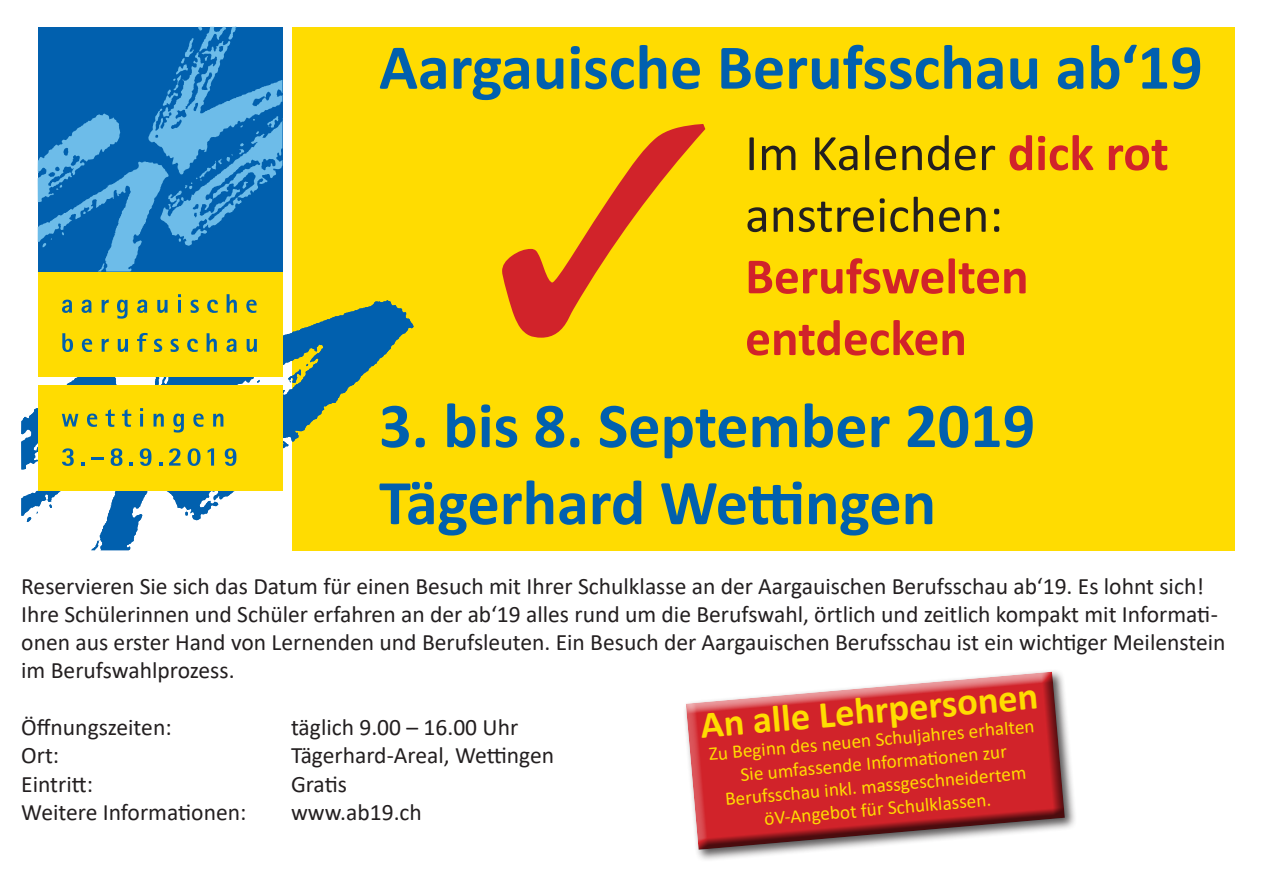
<style>
.page{position:relative;width:1263px;height:893px;background:#fff}
.page>*{position:absolute;margin:0;border:0;box-sizing:border-box;transform-origin:0 0}
.t1{font:700 64.2px "Calibri";color:#0160ae}
.t2{font:51.45px "Calibri";color:#231f20}
.t3{font:700 51.45px "Calibri";color:#d1232a}
.t4{font:700 38.55px "Calibri";color:#ffdc01}
.t5{font:23.55px/28.2px "Calibri";color:#231f20}
.t6{font:19.2px/23.1px "Calibri";color:#ffdc01;text-align:center}
.s1{font-weight:700;color:#d1232a}
</style>
<div class="page">
<div style="left:293px;top:27px;width:942px;height:523px;background:#ffdc01"></div>
<svg style="left:21px;top:266px;width:393px;height:284px"></svg>
<div style="left:38px;top:272px;width:244px;height:105px;background:#ffdc01"></div>
<div style="left:38px;top:385px;width:244px;height:106px;background:#ffdc01"></div>
<svg style="left:38px;top:27px;width:244px;height:245px;background:#1f79be"></svg>
<svg style="left:62px;top:300px;width:10px;height:13px"></svg>
<svg style="left:81px;top:300px;width:10px;height:13px"></svg>
<svg style="left:102px;top:300px;width:7px;height:13px"></svg>
<svg style="left:117px;top:300px;width:11px;height:19px"></svg>
<svg style="left:137px;top:300px;width:10px;height:13px"></svg>
<svg style="left:157px;top:300px;width:11px;height:13px"></svg>
<svg style="left:178px;top:294px;width:3px;height:19px"></svg>
<svg style="left:62px;top:333px;width:11px;height:19px"></svg>
<svg style="left:82px;top:339px;width:10px;height:13px"></svg>
<svg style="left:102px;top:339px;width:7px;height:13px"></svg>
<svg style="left:118px;top:339px;width:10px;height:13px"></svg>
<svg style="left:137px;top:333px;width:11px;height:19px"></svg>
<svg style="left:154px;top:339px;width:8px;height:13px"></svg>
<svg style="left:171px;top:339px;width:8px;height:13px"></svg>
<svg style="left:191px;top:300px;width:8px;height:13px"></svg>
<svg style="left:207px;top:300px;width:11px;height:13px"></svg>
<svg style="left:227px;top:294px;width:10px;height:19px"></svg>
<svg style="left:246px;top:300px;width:11px;height:13px"></svg>
<svg style="left:187px;top:339px;width:11px;height:13px"></svg>
<svg style="left:207px;top:333px;width:10px;height:19px"></svg>
<svg style="left:226px;top:339px;width:10px;height:13px"></svg>
<svg style="left:247px;top:339px;width:10px;height:13px"></svg>
<svg style="left:62px;top:414px;width:16px;height:13px"></svg>
<svg style="left:87px;top:414px;width:10px;height:13px"></svg>
<svg style="left:105px;top:409px;width:10px;height:18px"></svg>
<svg style="left:122px;top:409px;width:9px;height:18px"></svg>
<svg style="left:140px;top:408px;width:3px;height:19px"></svg>
<svg style="left:154px;top:414px;width:10px;height:13px"></svg>
<svg style="left:173px;top:414px;width:11px;height:19px"></svg>
<svg style="left:193px;top:414px;width:11px;height:13px"></svg>
<svg style="left:213px;top:414px;width:10px;height:13px"></svg>
<svg style="left:62px;top:448px;width:12px;height:18px"></svg>
<svg style="left:81px;top:462px;width:4px;height:4px"></svg>
<svg style="left:91px;top:457px;width:13px;height:3px"></svg>
<svg style="left:111px;top:448px;width:11px;height:18px"></svg>
<svg style="left:129px;top:462px;width:4px;height:4px"></svg>
<svg style="left:140px;top:448px;width:11px;height:18px"></svg>
<svg style="left:159px;top:462px;width:3px;height:4px"></svg>
<svg style="left:169px;top:448px;width:11px;height:18px"></svg>
<svg style="left:188px;top:448px;width:13px;height:18px"></svg>
<svg style="left:208px;top:448px;width:6px;height:18px"></svg>
<svg style="left:225px;top:448px;width:11px;height:18px"></svg>
<div style="left:683px;top:668px;width:394px;height:194px;background:#231f20;opacity:.75"></div>
<svg style="left:684px;top:671px;width:382px;height:179px;background:#cf4f54"></svg>
<p class="t1" style="left:379px;top:22px;width:825px">Aargauische Berufsschau ab‘19</p>
<p class="t2" style="left:745px;top:117px;width:425px">Im Kalender <span class="s1">dick rot</span></p>
<p class="t2" style="left:745px;top:179px;width:259px">anstreichen:</p>
<p class="t3" style="left:745px;top:240px;width:285px">Berufswelten</p>
<p class="t3" style="left:745px;top:301px;width:223px">entdecken</p>
<p class="t1" style="left:379px;top:380px;width:658px">3. bis 8. September 2019</p>
<p class="t1" style="left:379px;top:457px;width:559px">Tägerhard Wettingen</p>
<p class="t5" style="left:21px;top:571px;width:1184px">Reservieren Sie sich das Datum für einen Besuch mit Ihrer Schulklasse an der Aargauischen Berufsschau ab‘19. Es lohnt sich!</p>
<p class="t5" style="left:21px;top:599px;width:1206px">Ihre Schülerinnen und Schüler erfahren an der ab‘19 alles rund um die Berufswahl, örtlich und zeitlich kompakt mit Informati&shy;onen aus erster Hand von Lernenden und Berufsleuten. Ein Besuch der Aargauischen Berufsschau ist ein wichtiger Meilenstein im Berufswahlprozess.</p>
<p class="t5" style="left:21px;top:712px;width:152px">Öffnungszeiten:</p>
<p class="t5" style="left:291px;top:712px;width:229px">täglich 9.00 – 16.00 Uhr</p>
<p class="t5" style="left:21px;top:741px;width:40px">Ort:</p>
<p class="t5" style="left:291px;top:741px;width:265px">Tägerhard-Areal, Wettingen</p>
<p class="t5" style="left:21px;top:769px;width:73px">Eintritt:</p>
<p class="t5" style="left:291px;top:769px;width:57px">Gratis</p>
<p class="t5" style="left:21px;top:797px;width:227px">Weitere Informationen:</p>
<p class="t5" style="left:291px;top:797px;width:132px">www.ab19.ch</p>
<p class="t4" style="left:698px;top:698px;width:341px;rotate:-5deg">An alle Lehrpersonen</p>
<p class="t6" style="left:708px;top:742px;width:328px;rotate:-5deg">Zu Beginn des neuen Schuljahres erhalten Sie umfassende Informati onen zur Berufsschau inkl. massgeschneidertem öV-Angebot für Schulklassen.</p>
</div>
